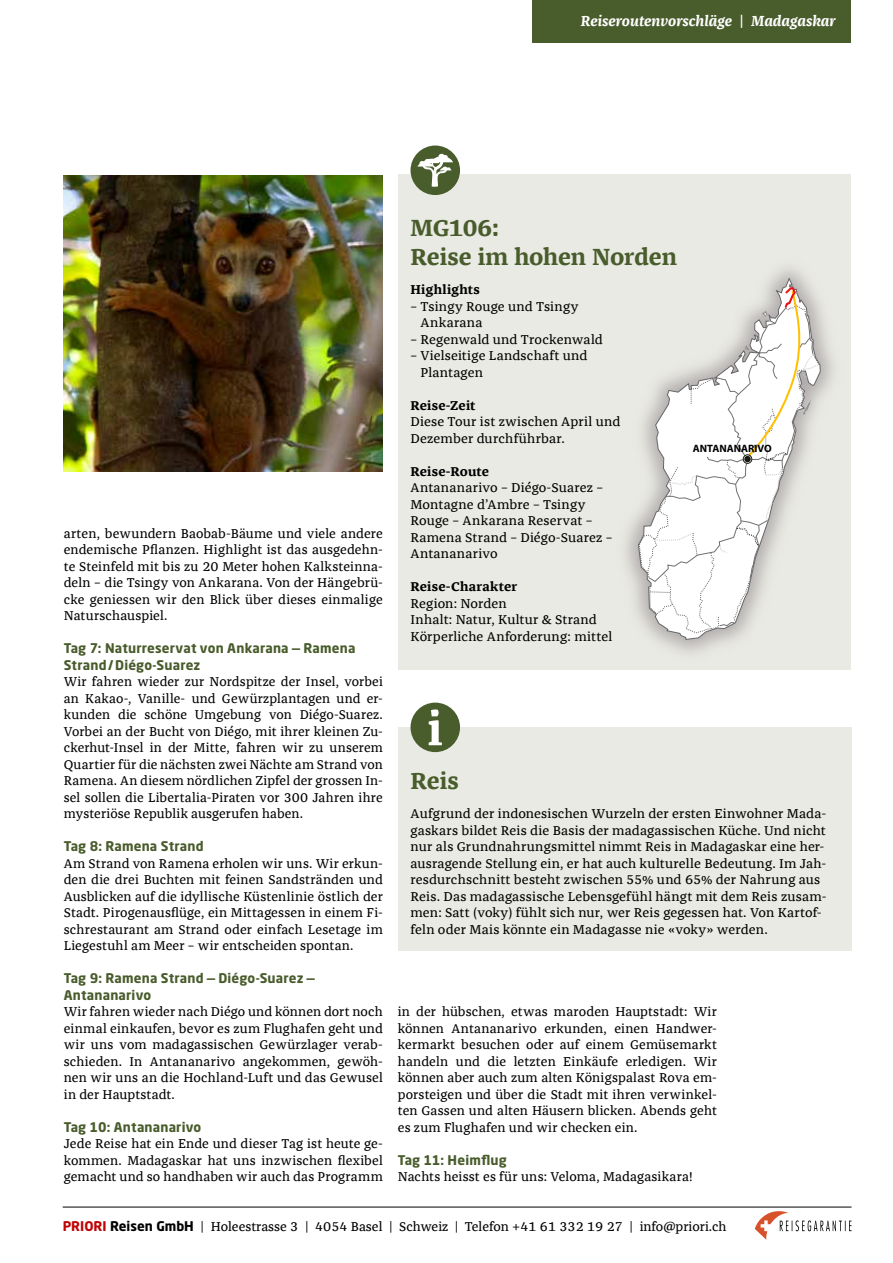
<style>
.page{position:relative;width:893px;height:1263px;background:#fff}
.page>*{position:absolute;margin:0;border:0;box-sizing:border-box;transform-origin:0 0}
.t1{font:700 24px/28.8px "Franziska Offc";letter-spacing:-.005em;color:#495c2c}
.t2{font:italic 700 15px "Franziska Offc";color:#fff}
.t3{font:13.2px/16.5px "Franziska Offc";letter-spacing:.01em;color:#000;text-align:justify}
.t4{font:700 13.2px/16.5px "Neo Sans Std";letter-spacing:.01em;color:#495c2c}
.t5{font:700 13.2px "Franziska Offc";letter-spacing:.01em;color:#000}
.t6{font:700 10.65px "Myriad Pro";color:#000}
.s1{font-family:"Neo Sans Std";font-weight:700;color:#c00304}
.s2{font-family:"Neo Sans Std";font-weight:700}
</style>
<div class="page">
<img style="left:64px;top:176px;width:319px;height:296px">
<div style="left:398px;top:175px;width:452px;height:495px;background:#eaeae4"></div>
<div style="left:410px;top:146px;width:50px;height:49px;background:#495c2c;border-radius:50%"></div>
<svg style="left:417px;top:154px;width:36px;height:33px"></svg>
<svg style="left:638px;top:277px;width:183px;height:363px"></svg>
<svg style="left:639px;top:286px;width:181px;height:347px"></svg>
<div style="left:743px;top:454px;width:9px;height:10px;border:1px solid #171714;border-radius:50%"></div>
<div style="left:744px;top:456px;width:7px;height:6px;background:#171714;border-radius:50%"></div>
<div style="left:398px;top:727px;width:453px;height:223px;background:#eaeae4"></div>
<div style="left:410px;top:703px;width:50px;height:49px;background:#495c2c;border-radius:50%"></div>
<svg style="left:429px;top:709px;width:13px;height:36px"></svg>
<div style="left:531px;top:0;width:319px;height:43px;background:#495c2c"></div>
<hr style="left:63px;top:1207px;width:788px;height:1px;background:#000">
<svg style="left:755px;top:1211px;width:96px;height:29px"></svg>
<p class="t2" style="left:581px;top:12px;width:256px">Reiseroutenvorschläge | Madagaskar</p>
<p class="t3" style="left:64px;top:525px;width:321px">arten, bewundern Baobab-Bäume und viele andere endemische Pflanzen. Highlight ist das ausgedehn&shy;te Steinfeld mit bis zu 20 Meter hohen Kalksteinna&shy;deln – die Tsingy von Ankarana. Von der Hängebrü&shy;cke geniessen wir den Blick über dieses einmalige Naturschauspiel.</p>
<p class="t4" style="left:64px;top:640px;width:293px">Tag 7: Naturreservat von Ankarana — Ramena<br>Strand/Diégo-Suarez</p>
<p class="t3" style="left:64px;top:674px;width:321px">Wir fahren wieder zur Nordspitze der Insel, vorbei an Kakao-, Vanille- und Gewürzplantagen und er&shy;kunden die schöne Umgebung von Diégo-Suarez.<br>Vorbei an der Bucht von Diégo, mit ihrer kleinen Zu&shy;ckerhut-Insel in der Mitte, fahren wir zu unserem Quartier für die nächsten zwei Nächte am Strand von Ramena. An diesem nördlichen Zipfel der grossen In&shy;sel sollen die Libertalia-Piraten vor 300 Jahren ihre mysteriöse Republik ausgerufen haben.</p>
<p class="t4" style="left:64px;top:838px;width:141px">Tag 8: Ramena Strand</p>
<p class="t3" style="left:64px;top:855px;width:321px">Am Strand von Ramena erholen wir uns. Wir erkun&shy;den die drei Buchten mit feinen Sandstränden und Ausblicken auf die idyllische Küstenlinie östlich der Stadt. Pirogenausflüge, ein Mittagessen in einem Fi&shy;schrestaurant am Strand oder einfach Lesetage im Liegestuhl am Meer – wir entscheiden spontan.</p>
<p class="t4" style="left:64px;top:970px;width:253px">Tag 9: Ramena Strand — Diégo-Suarez —<br>Antananarivo</p>
<p class="t3" style="left:64px;top:1004px;width:321px">Wir fahren wieder nach Diégo und können dort noch einmal einkaufen, bevor es zum Flughafen geht und wir uns vom madagassischen Gewürzlager verab&shy;schieden. In Antananarivo angekommen, gewöh&shy;nen wir uns an die Hochland-Luft und das Gewusel in der Hauptstadt.</p>
<p class="t4" style="left:64px;top:1118px;width:139px">Tag 10: Antananarivo</p>
<p class="t3" style="left:64px;top:1136px;width:321px">Jede Reise hat ein Ende und dieser Tag ist heute ge&shy;kommen. Madagaskar hat uns inzwischen flexibel gemacht und so handhaben wir auch das Programm</p>
<h1 class="t1" style="left:410px;top:214px;width:268px">MG106:<br>Reise im hohen Norden</h1>
<p class="t5" style="left:410px;top:282px;width:71px">Highlights</p>
<p class="t3" style="left:421px;top:298px;width:159px;text-indent:-10px">– Tsingy Rouge und Tsingy<br>Ankarana</p>
<p class="t3" style="left:410px;top:331px;width:194px">– Regenwald und Trockenwald</p>
<p class="t3" style="left:421px;top:347px;width:168px;text-indent:-10px">– Vielseitige Landschaft und<br>Plantagen</p>
<p class="t5" style="left:410px;top:397px;width:67px">Reise-Zeit</p>
<p class="t3" style="left:410px;top:413px;width:211px">Diese Tour ist zwischen April und<br>Dezember durchführbar.</p>
<p class="t5" style="left:410px;top:463px;width:80px">Reise-Route</p>
<p class="t3" style="left:410px;top:479px;width:203px;text-align:left">Antananarivo – Diégo-Suarez –<br>Montagne d’Ambre – Tsingy<br>Rouge – Ankarana Reservat –<br>Ramena Strand – Diégo-Suarez –<br>Antananarivo</p>
<p class="t5" style="left:410px;top:579px;width:108px">Reise-Charakter</p>
<p class="t3" style="left:410px;top:595px;width:203px;text-align:left">Region: Norden<br>Inhalt: Natur, Kultur &amp; Strand<br>Körperliche Anforderung: mittel</p>
<p class="t6" style="left:693px;top:441px;width:80px">ANTANANARIVO</p>
<h1 class="t1" style="left:410px;top:766px;width:50px">Reis</h1>
<p class="t3" style="left:410px;top:805px;width:418px;text-align:left">Aufgrund der indonesischen Wurzeln der ersten Einwohner Mada&shy;gaskars bildet Reis die Basis der madagassischen Küche. Und nicht nur als Grundnahrungsmittel nimmt Reis in Madagaskar eine her&shy;ausragende Stellung ein, er hat auch kulturelle Bedeutung. Im Jah&shy;resdurchschnitt besteht zwischen 55% und 65% der Nahrung aus Reis. Das madagassische Lebensgefühl hängt mit dem Reis zusam&shy;men: Satt (voky) fühlt sich nur, wer Reis gegessen hat. Von Kartof&shy;feln oder Mais könnte ein Madagasse nie «voky» werden.</p>
<p class="t3" style="left:398px;top:1004px;width:321px">in der hübschen, etwas maroden Hauptstadt: Wir können Antananarivo erkunden, einen Handwer&shy;kermarkt besuchen oder auf einem Gemüsemarkt handeln und die letzten Einkäufe erledigen. Wir können aber auch zum alten Königspalast Rova em&shy;porsteigen und über die Stadt mit ihren verwinkel&shy;ten Gassen und alten Häusern blicken. Abends geht es zum Flughafen und wir checken ein.</p>
<p class="t4" style="left:398px;top:1151px;width:110px">Tag 11: Heimflug</p>
<p class="t3" style="left:398px;top:1169px;width:296px">Nachts heisst es für uns: Veloma, Madagasikara!</p>
<p class="t3" style="left:63px;top:1218px;width:665px"><span class="s1">PRIORI</span> <span class="s2">Reisen GmbH</span> | Holeestrasse 3 | 4054 Basel | Schweiz | Telefon +41 61 332 19 27 | info@priori.ch</p>
</div>
